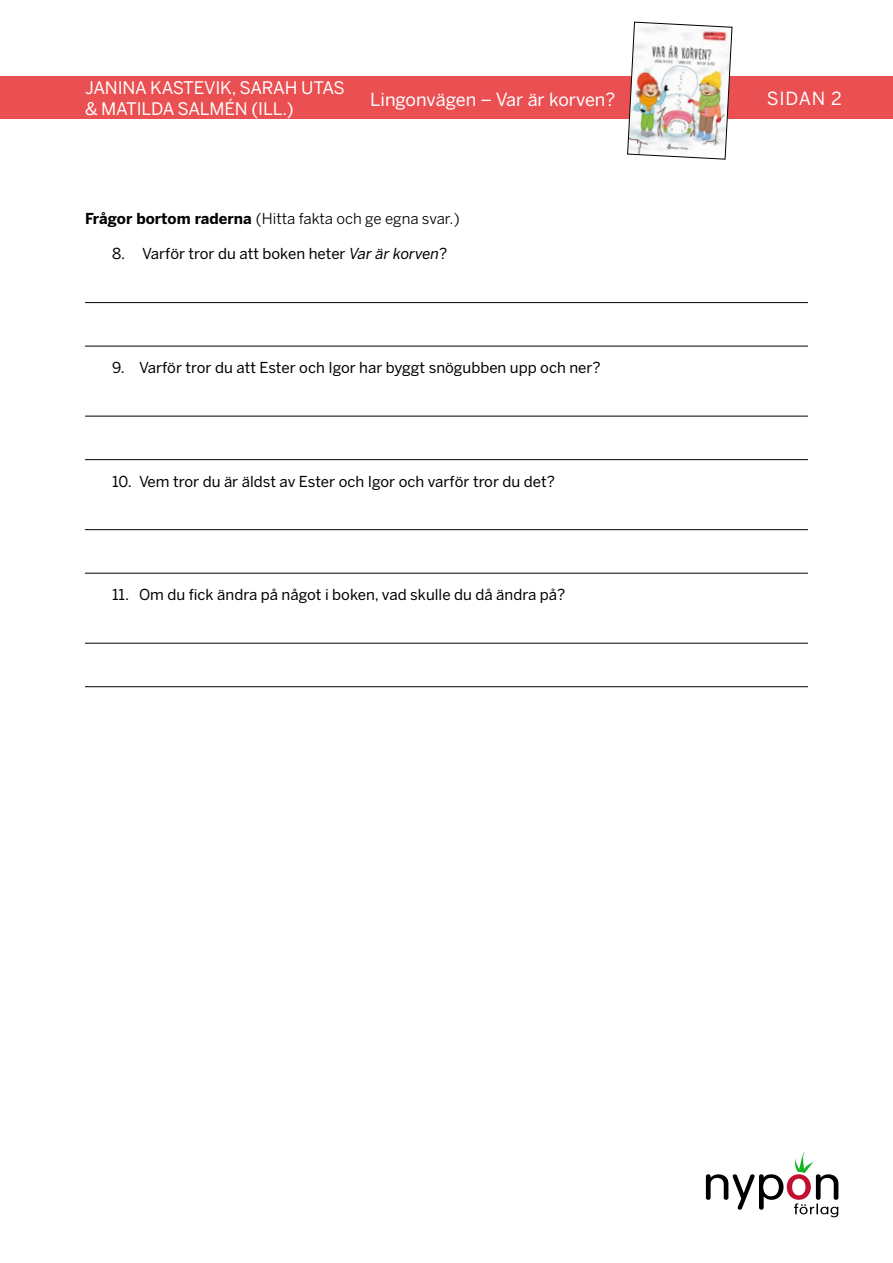
<style>
.page{position:relative;width:893px;height:1263px;background:#fff}
.page>*{position:absolute;margin:0;border:0;box-sizing:border-box;transform-origin:0 0}
.t1{font:18px "Benton Sans";color:#fff}
.t2{font:17.25px/21.6px "Benton Sans";letter-spacing:-.01em;color:#fff}
.t3{font:15px "Benton Sans";color:#000}
.t4{font:15px "Benton Sans";color:#000}
.s1{font-weight:700}
.s2{font-style:italic}
</style>
<div class="page">
<div style="left:0;top:77px;width:893px;height:42px;background:#ea4f52"></div>
<img style="left:627px;top:21px;width:106px;height:139px">
<svg style="left:706px;top:1152px;width:132px;height:65px"></svg>
<hr style="left:85px;top:302px;width:723px;height:1px;background:#000">
<hr style="left:85px;top:346px;width:723px;height:1px;background:#000">
<hr style="left:85px;top:416px;width:723px;height:1px;background:#000">
<hr style="left:85px;top:459px;width:723px;height:1px;background:#000">
<hr style="left:85px;top:529px;width:723px;height:1px;background:#000">
<hr style="left:85px;top:573px;width:723px;height:1px;background:#000">
<hr style="left:85px;top:643px;width:723px;height:1px;background:#000">
<hr style="left:85px;top:686px;width:723px;height:1px;background:#000">
<p class="t2" style="left:85px;top:77px;width:261px">JANINA KASTEVIK, SARAH UTAS &amp; MATILDA SALMÉN (ILL.)</p>
<p class="t1" style="left:370px;top:89px;width:247px">Lingonvägen – Var är korven?</p>
<p class="t1" style="left:767px;top:88px;width:77px">SIDAN 2</p>
<p class="t4" style="left:85px;top:210px;width:376px"><span class="s1">Frågor bortom raderna</span> (Hitta fakta och ge egna svar.)</p>
<p class="t3" style="left:112px;top:245px;width:337px">8. Varför tror du att boken heter <span class="s2">Var är korven</span>?</p>
<p class="t3" style="left:112px;top:359px;width:490px">9. Varför tror du att Ester och Igor har byggt snögubben upp och ner?</p>
<p class="t3" style="left:112px;top:472px;width:444px">10. Vem tror du är äldst av Ester och Igor och varför tror du det?</p>
<p class="t3" style="left:112px;top:586px;width:455px">11. Om du fick ändra på något i boken, vad skulle du då ändra på?</p>
</div>
